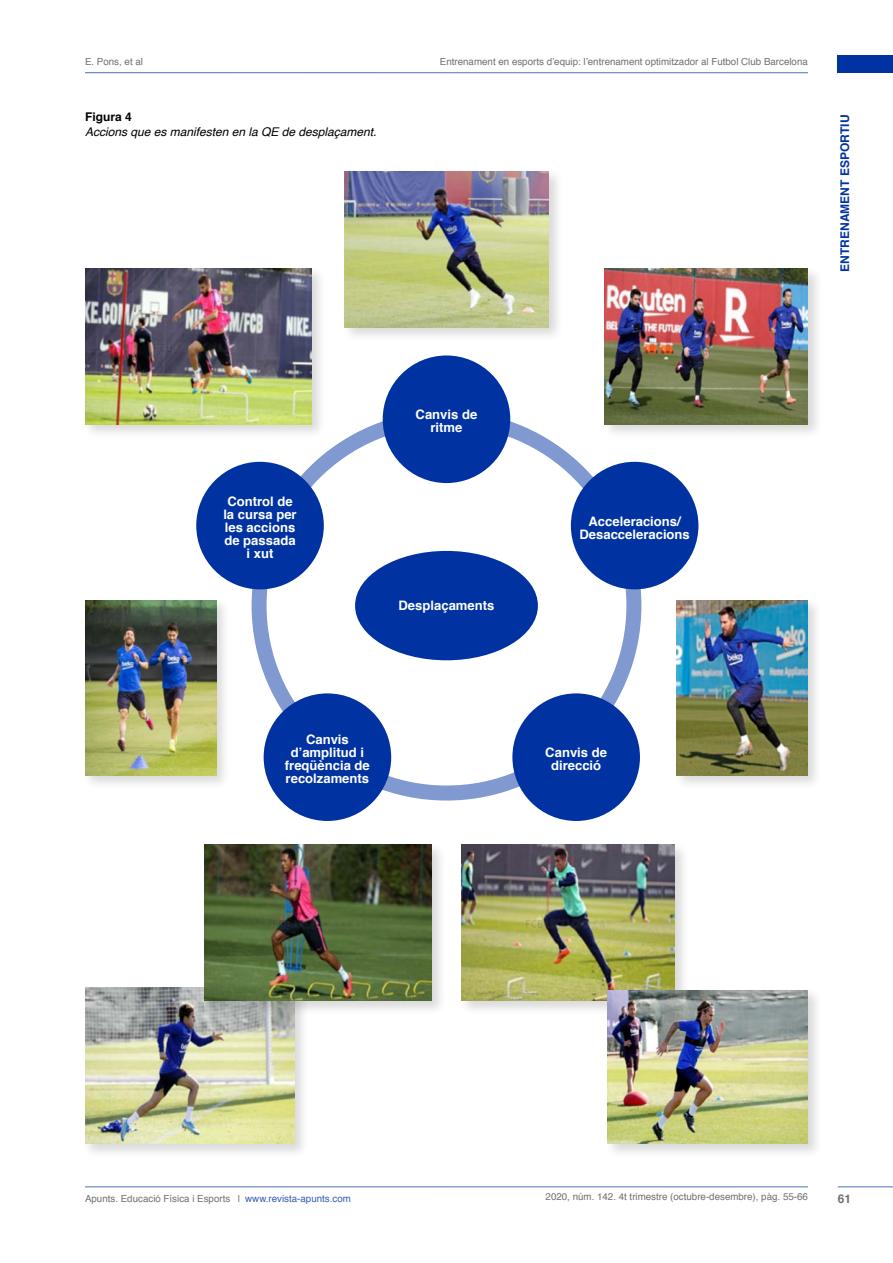
<style>
.page{position:relative;width:893px;height:1263px;background:#fff}
.page>*{position:absolute;margin:0;border:0;box-sizing:border-box;transform-origin:0 0}
.t1{font:700 13.05px/13px "Helvetica";color:#fff;text-align:center}
.t2{font:italic 12px "Helvetica";color:#000}
.t3{font:700 12px "Helvetica";color:#0033a1}
.t4{font:700 12px "Helvetica";color:#000}
.t5{font:700 12px "Helvetica";color:#706f6f}
.t6{font:9.75px "Helvetica";color:#706f6f}
.s1{color:#335cb3}
</style>
<div class="page">
<hr style="left:85px;top:72px;width:723px;height:1px;background:#4d70bd">
<div style="left:838px;top:56px;width:55px;height:17px;background:#0033a1"></div>
<hr style="left:85px;top:1186px;width:723px;height:1px;background:#4d70bd">
<hr style="left:838px;top:1186px;width:55px;height:1px;background:#4d70bd">
<div style="left:82px;top:597px;width:149px;height:194px;background:#000;opacity:.15"></div>
<img style="left:85px;top:600px;width:131px;height:176px">
<div style="left:674px;top:597px;width:149px;height:194px;background:#000;opacity:.15"></div>
<img style="left:677px;top:600px;width:131px;height:176px">
<div style="left:252px;top:411px;width:389px;height:389px;border:15px solid #8099d0;border-radius:50%"></div>
<div style="left:196px;top:462px;width:128px;height:127px;background:#0033a1;border-radius:50%"></div>
<div style="left:571px;top:462px;width:127px;height:127px;background:#0033a1;border-radius:50%"></div>
<div style="left:355px;top:551px;width:183px;height:109px;background:#0033a1;border-radius:50%"></div>
<div style="left:383px;top:355px;width:127px;height:128px;background:#0033a1;border-radius:50%"></div>
<div style="left:264px;top:693px;width:127px;height:128px;background:#0033a1;border-radius:50%"></div>
<div style="left:512px;top:693px;width:128px;height:128px;background:#0033a1;border-radius:50%"></div>
<div style="left:82px;top:266px;width:245px;height:174px;background:#000;opacity:.15"></div>
<img style="left:85px;top:269px;width:227px;height:156px">
<div style="left:341px;top:168px;width:223px;height:174px;background:#000;opacity:.15"></div>
<img style="left:344px;top:171px;width:205px;height:156px">
<div style="left:601px;top:266px;width:222px;height:174px;background:#000;opacity:.15"></div>
<img style="left:604px;top:269px;width:204px;height:156px">
<div style="left:82px;top:985px;width:227px;height:174px;background:#000;opacity:.15"></div>
<img style="left:85px;top:988px;width:209px;height:156px">
<div style="left:458px;top:842px;width:232px;height:174px;background:#000;opacity:.15"></div>
<img style="left:461px;top:845px;width:214px;height:156px">
<div style="left:604px;top:987px;width:219px;height:172px;background:#000;opacity:.15"></div>
<img style="left:607px;top:990px;width:201px;height:154px">
<div style="left:202px;top:842px;width:245px;height:174px;background:#000;opacity:.15"></div>
<img style="left:204px;top:845px;width:228px;height:156px">
<p class="t6" style="left:85px;top:54px;width:59px">E. Pons, et al</p>
<p class="t4" style="left:85px;top:107px;width:48px">Figura 4</p>
<p class="t2" style="left:85px;top:123px;width:293px">Accions que es manifesten en la QE de desplaçament.</p>
<p class="t6" style="left:440px;top:54px;width:369px">Entrenament en esports d’equip: l’entrenament optimitzador al Futbol Club Barcelona</p>
<p class="t3" style="left:835px;top:271px;width:158px;rotate:-90deg">ENTRENAMENT ESPORTIU</p>
<h1 class="t1" style="left:223px;top:495px;width:75px">Control de la cursa per les accions de passada i xut</h1>
<h1 class="t1" style="left:416px;top:408px;width:63px">Canvis de ritme</h1>
<h1 class="t1" style="left:399px;top:599px;width:97px">Desplaçaments</h1>
<h1 class="t1" style="left:285px;top:733px;width:86px">Canvis d’amplitud i freqüència de recolzaments</h1>
<h1 class="t1" style="left:579px;top:515px;width:112px">Acceleracions/<br>Desacceleracions</h1>
<h1 class="t1" style="left:545px;top:746px;width:63px">Canvis de direcció</h1>
<p class="t6" style="left:85px;top:1190px;width:267px">Apunts. Educació Física i Esports | <span class="s1">www.revista-apunts.com</span></p>
<p class="t6" style="left:546px;top:1189px;width:264px">2020, núm. 142. 4t trimestre (octubre-desembre), pàg. 55-66</p>
<p class="t5" style="left:838px;top:1189px;width:15px">61</p>
</div>
